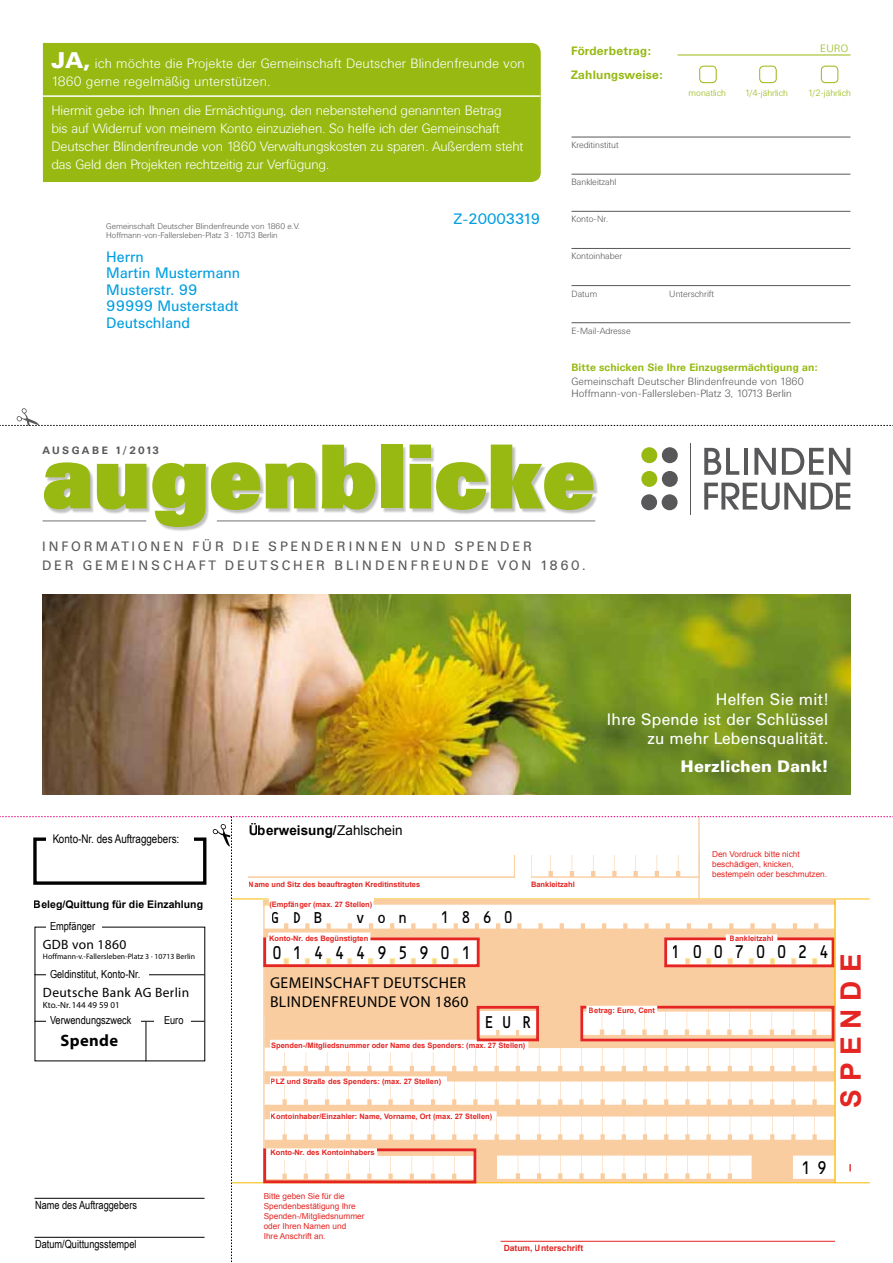
<style>
.page{position:relative;width:893px;height:1263px;background:#fff}
.page>*{position:absolute;margin:0;border:0;box-sizing:border-box;transform-origin:0 0}
.t1{font:900 91.05px "Univers BQ";letter-spacing:.02em;color:#97b911}
.t2{font:700 28.05px "Arial";color:#e42522}
.t3{font:17.4px "OCRB";letter-spacing:.72em;color:#000;scale:.84 1}
.t4{font:16.5px/19.5px "Univers BQ";letter-spacing:.01em;color:#fff;text-align:right}
.t5{font:900 16.5px "Univers BQ";letter-spacing:.01em;color:#fff}
.t6{font:700 16.5px "Myriad";letter-spacing:.025em;color:#000}
.t7{font:16.2px "OCRB";letter-spacing:.84em;color:#000;scale:.84 1}
.t8{font:15.75px/18.9px "Myriad";letter-spacing:.025em;color:#000}
.t9{font:15px/16.5px "Univers BQ";color:#009ee0}
.t10{font:300 13.5px/18px "Univers BQ";letter-spacing:-.01em;color:#fff}
.t11{font:300 13.5px/18px "Univers BQ";letter-spacing:.01em;color:#fff}
.t12{font:13.5px "Univers BQ";letter-spacing:.2em;color:#58585a}
.t13{font:13.5px "Myriad";letter-spacing:.025em;color:#000}
.t14{font:700 13.5px "Arial";color:#000}
.t15{font:13.5px "Univers BQ";letter-spacing:.22em;color:#58585a}
.t16{font:700 12px "Univers BQ";letter-spacing:.02em;color:#97b911}
.t17{font:12px "Arial Narrow";color:#000}
.t18{font:11.25px "Arial Narrow";color:#000}
.t19{font:300 10.5px/12px "Univers BQ";letter-spacing:.01em;color:#58585a}
.t20{font:700 10.5px "Univers BQ";letter-spacing:.01em;color:#97b911}
.t21{font:700 10.5px "Arial";color:#000}
.t22{font:700 10.5px "Univers BQ";letter-spacing:.22em;color:#58585a}
.t23{font:300 10.5px "Univers BQ";color:#97b911}
.t24{font:300 9px "Univers BQ";color:#58585a}
.t25{font:300 9px "Univers BQ";color:#97b911}
.t26{font:9px "Myriad";letter-spacing:.005em;color:#000}
.t27{font:700 8.55px "Arial";color:#e42522}
.t28{font:8.25px/9.9px "Arial";color:#e42522}
.t29{font:300 8.25px/9.9px "Univers BQ";color:#58585a}
.t30{font:7.8px "Myriad";letter-spacing:.005em;color:#000}
.t31{font:700 7.5px "Arial";color:#e42522}
.s1{font-weight:900;font-size:22.5px}
.s2{font-weight:400}
</style>
<div class="page">
<img style="left:43px;top:594px;width:807px;height:200px">
<div style="left:43px;top:43px;width:498px;height:139px;background:#97b911"></div>
<hr style="left:43px;top:95px;width:497px;height:2px;background:#fff">
<hr style="left:677px;top:55px;width:173px;height:1px;background:#97b911">
<div style="left:821px;top:66px;width:17px;height:17px;border:1px solid #97b911;border-radius:4px"></div>
<div style="left:759px;top:66px;width:18px;height:17px;border:1px solid #97b911;border-radius:4px"></div>
<div style="left:699px;top:66px;width:18px;height:17px;border:1px solid #97b911;border-radius:4px"></div>
<hr style="left:571px;top:137px;width:279px;height:1px;background:#58585a">
<hr style="left:571px;top:174px;width:279px;height:1px;background:#58585a">
<hr style="left:571px;top:211px;width:279px;height:1px;background:#58585a">
<hr style="left:571px;top:248px;width:279px;height:1px;background:#58585a">
<hr style="left:571px;top:285px;width:279px;height:1px;background:#58585a">
<hr style="left:571px;top:322px;width:279px;height:1px;background:#58585a">
<svg style="left:0;top:408px;width:893px;height:18px"></svg>
<div style="left:45px;top:446px;width:554px;height:85px;background:#000;opacity:.25"></div>
<hr style="left:217px;top:520px;width:378px;height:1px;background:#58585a">
<hr style="left:43px;top:520px;width:103px;height:1px;background:#58585a">
<hr style="left:690px;top:443px;width:1px;height:72px;background:#58585a">
<svg style="left:641px;top:447px;width:37px;height:16px"></svg>
<svg style="left:641px;top:471px;width:37px;height:16px"></svg>
<svg style="left:641px;top:494px;width:37px;height:16px"></svg>
<svg style="left:704px;top:448px;width:35px;height:27px"></svg>
<hr style="left:744px;top:448px;width:4px;height:27px;background:#58585a">
<svg style="left:754px;top:448px;width:22px;height:27px"></svg>
<svg style="left:782px;top:448px;width:41px;height:27px"></svg>
<svg style="left:829px;top:448px;width:21px;height:27px"></svg>
<svg style="left:704px;top:483px;width:146px;height:27px"></svg>
<svg style="left:0;top:816px;width:893px;height:447px"></svg>
<h3 class="t11" style="left:51px;top:55px;width:475px"><span class="s1">JA,</span> ich möchte die Projekte der Gemeinschaft Deutscher Blindenfreunde von<br>1860 gerne regelmäßig unterstützen.</h3>
<p class="t10" style="left:51px;top:101px;width:474px">Hiermit gebe ich Ihnen die Ermächtigung, den nebenstehend genannten Betrag<br>bis auf Widerruf von meinem Konto einzuziehen. So helfe ich der Gemeinschaft Deutscher Blindenfreunde von 1860 Verwaltungskosten zu sparen. Außerdem steht das Geld den Projekten rechtzeitig zur Verfügung.</p>
<p class="t29" style="left:106px;top:221px;width:195px">Gemeinschaft Deutscher Blindenfreunde von 1860 e.V.<br>Hoffmann-von-Fallersleben-Platz 3 · 10713 Berlin</p>
<h3 class="t9" style="left:106px;top:249px;width:136px">Herrn<br>Martin M ustermann<br>M usterstr. 99<br>99999 M usterstadt<br>Deutschland</h3>
<h3 class="t9" style="left:454px;top:211px;width:88px">Z-20003319</h3>
<h3 class="t16" style="left:571px;top:44px;width:81px">Förderbetrag:</h3>
<h3 class="t23" style="left:820px;top:42px;width:14px">Euro</h3>
<p class="t25" style="left:688px;top:88px;width:39px">monatlich</p>
<p class="t25" style="left:745px;top:88px;width:45px">1/4-jährlich</p>
<p class="t25" style="left:808px;top:88px;width:45px">1/2-jährlich</p>
<h3 class="t16" style="left:571px;top:68px;width:93px">Zahlungsweise:</h3>
<p class="t24" style="left:571px;top:140px;width:49px">Kreditinstitut</p>
<p class="t24" style="left:571px;top:177px;width:46px">Bankleitzahl</p>
<p class="t24" style="left:571px;top:214px;width:38px">Konto-Nr.</p>
<p class="t24" style="left:571px;top:251px;width:52px">Kontoinhaber</p>
<p class="t24" style="left:571px;top:289px;width:27px">Datum</p>
<p class="t24" style="left:669px;top:289px;width:46px">Unterschrift</p>
<p class="t24" style="left:571px;top:326px;width:61px">E-Mail-Adresse</p>
<h3 class="t20" style="left:571px;top:362px;width:248px">Bitte schicken Sie Ihre Einzugsermächtigung an:</h3>
<h3 class="t19" style="left:571px;top:376px;width:234px">Gemeinschaft Deutscher Blindenfreunde von 1860<br>Hoffmann-von-Fallersleben-Platz 3, 10713 Berlin</h3>
<h1 class="t1" style="left:43px;top:425px;width:552px">augenblicke</h1>
<h3 class="t12" style="left:42px;top:538px;width:317px">In formati on en für di e Spen derinn</h3>
<h3 class="t15" style="left:381px;top:538px;width:152px">en un d Spen der</h3>
<h3 class="t15" style="left:42px;top:558px;width:100px">der Gemeins</h3>
<h3 class="t12" style="left:163px;top:558px;width:424px">chaft D eu ts cher Blin den freun de von 1860.</h3>
<h3 class="t22" style="left:43px;top:444px;width:118px">Ausga be 1/2013</h3>
<h3 class="t17" style="left:52px;top:830px;width:128px">Konto-Nr. des Auftraggebers:</h3>
<h3 class="t21" style="left:34px;top:897px;width:171px">Beleg/Quittung für die Einzahlung</h3>
<h3 class="t18" style="left:50px;top:918px;width:47px">Empfänger</h3>
<h3 class="t18" style="left:50px;top:966px;width:92px">Geldinstitut, Konto-Nr.</h3>
<h3 class="t18" style="left:50px;top:1012px;width:83px">Verwendungszweck</h3>
<h3 class="t13" style="left:43px;top:938px;width:85px">GDB von 1860</h3>
<p class="t30" style="left:43px;top:952px;width:154px">Hoffmann-v.-Fallersleben-Platz 3 · 10713 Berlin</p>
<h3 class="t13" style="left:43px;top:985px;width:148px">Deutsche Bank AG Berlin</h3>
<p class="t26" style="left:43px;top:1000px;width:78px">Kto.-Nr. 144 49 59 01</p>
<h3 class="t6" style="left:60px;top:1032px;width:59px">Spende</h3>
<h3 class="t18" style="left:164px;top:1012px;width:21px">Euro</h3>
<h3 class="t18" style="left:35px;top:1197px;width:104px">Name des Auftraggebers</h3>
<h3 class="t18" style="left:35px;top:1236px;width:103px">Datum/Quittungsstempel</h3>
<h3 class="t4" style="left:607px;top:690px;width:223px">Helfen Sie mit!<br>Ihre Spende ist der Schlüssel zu mehr Lebensqualität.</h3>
<h3 class="t5" style="left:681px;top:757px;width:149px">Herzlichen Dank!</h3>
<h3 class="t14" style="left:248px;top:821px;width:156px">Überweisung/<span class="s2">Zahlschein</span></h3>
<p class="t31" style="left:249px;top:879px;width:173px">Name und Sitz des beauftragten Kreditinstitutes</p>
<p class="t31" style="left:531px;top:879px;width:45px">Bankleitzahl</p>
<p class="t28" style="left:712px;top:849px;width:117px">Den Vordruck bitte nicht beschädigen, knicken, bestempeln oder beschmutzen.</p>
<p class="t31" style="left:269px;top:899px;width:104px">(Empfänger (max. 27 Stellen)</p>
<p class="t31" style="left:269px;top:933px;width:101px">Konto-Nr. des Begünstigten</p>
<p class="t31" style="left:730px;top:933px;width:45px">Bankleitzahl</p>
<h3 class="t7" style="left:271px;top:908px;width:63px">GDB</h3>
<h3 class="t7" style="left:356px;top:908px;width:63px">von</h3>
<h3 class="t7" style="left:440px;top:908px;width:89px">1860</h3>
<h3 class="t3" style="left:271px;top:944px;width:240px">0144495901</h3>
<h3 class="t3" style="left:671px;top:942px;width:190px">10070024</h3>
<h3 class="t8" style="left:270px;top:974px;width:200px">GEMEINSCHAFT DEUTSCHER<br>BLINDENFREUNDE VON 1860</h3>
<h3 class="t3" style="left:483px;top:1013px;width:60px">EUR</h3>
<p class="t31" style="left:271px;top:1040px;width:256px">Spenden-/Mitgliedsnummer oder Name des Spenders: (max. 27 Stellen)</p>
<p class="t31" style="left:271px;top:1076px;width:172px">PLZ und Straße des Spenders: (max. 27 Stellen)</p>
<p class="t31" style="left:271px;top:1111px;width:223px">Kontoinhaber/Einzahler: Name, Vorname, Ort (max. 27 Stellen)</p>
<p class="t31" style="left:270px;top:1147px;width:106px">Konto-Nr. des Kontoinhabers</p>
<p class="t28" style="left:264px;top:1191px;width:102px">Bitte geben Sie für die<br>Spendenbestätigung Ihre<br>Spenden-/Mitgliedsnummer oder Ihren Namen und<br>Ihre Anschrift an.</p>
<p class="t31" style="left:589px;top:1005px;width:68px">Betrag: Euro, Cent</p>
<p class="t27" style="left:504px;top:1242px;width:81px">Datum, Unterschrift</p>
<h3 class="t3" style="left:800px;top:1158px;width:33px">1 9</h3>
<h2 class="t2" style="left:832px;top:1108px;width:156px;rotate:-90deg">S P E N D E</h2>
</div>
